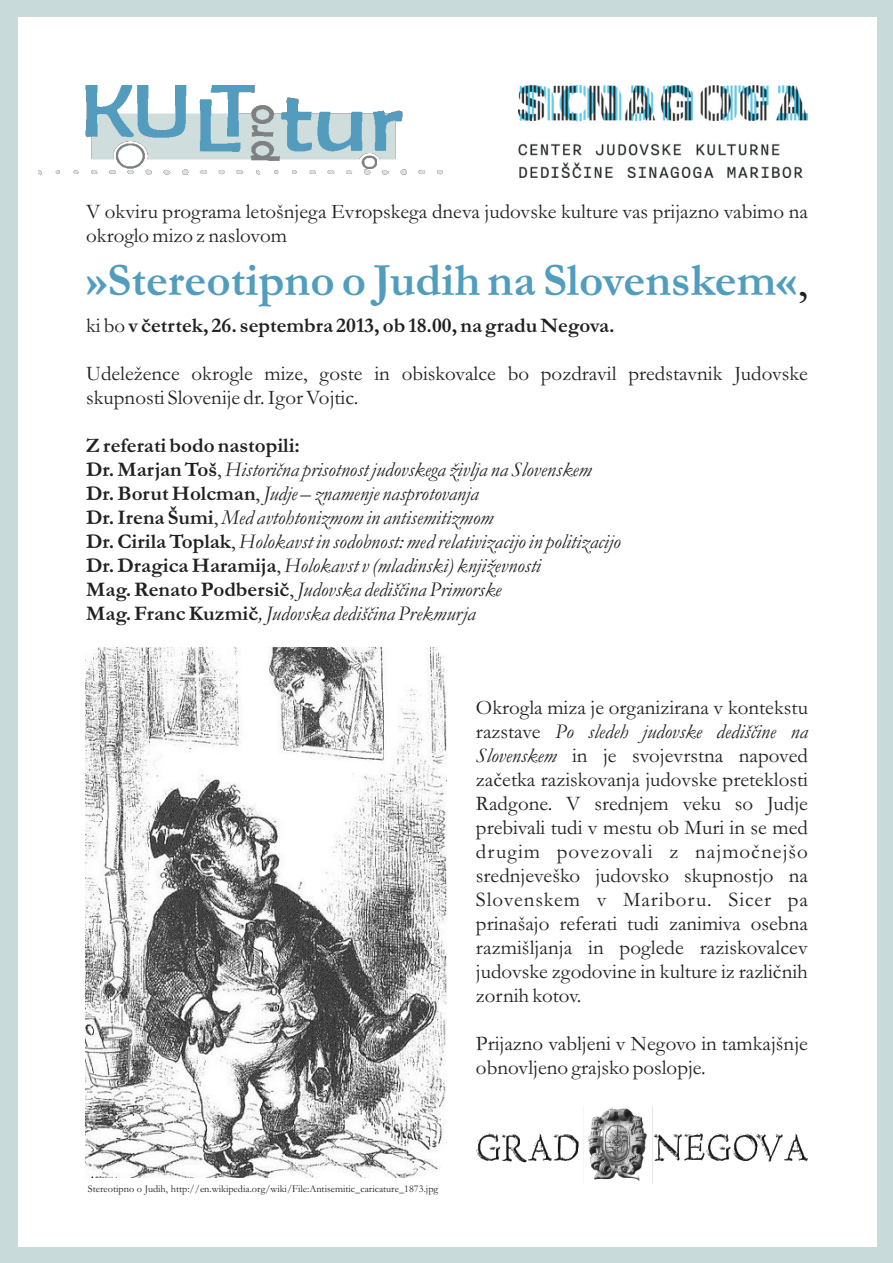
<style>
.page{position:relative;width:893px;height:1263px;background:#c9dadb}
.page>*{position:absolute;margin:0;border:0;box-sizing:border-box;transform-origin:0 0}
.t1{font:700 46.8px "Garamond";color:#509dbe}
.t2{font:21px/24px "Garamond";color:#231f20}
.t3{font:italic 21px/24px "Garamond";color:#231f20}
.t4{font:700 21px "Garamond";color:#231f20}
.t5{font:10.35px "Garamond";color:#231f20}
.s1{font-weight:400;color:#231f20}
.s2{font-weight:400}
.s3{font-weight:700;font-style:normal}
.s4{font-style:normal}
.s5{font-style:italic}
</style>
<div class="page">
<div style="left:18px;top:17px;width:858px;height:1229px;background:#fff"></div>
<img style="left:519px;top:85px;width:289px;height:93px">
<img style="left:85px;top:647px;width:361px;height:531px">
<img style="left:38px;top:86px;width:404px;height:88px">
<img style="left:477px;top:1106px;width:331px;height:77px">
<p class="t2" style="left:86px;top:202px;width:723px">V okviru programa letošnjega Evropskega dneva judovske kulture vas prijazno vabimo na okroglo mizo z naslovom</p>
<h1 class="t1" style="left:86px;top:264px;width:723px">»Stereotipno o Judih na Slovenskem«<span class="s1">,</span></h1>
<p class="t4" style="left:86px;top:319px;width:530px"><span class="s2">ki bo</span> v èetrtek, 26. septembra 2013, ob 18.00, na gradu Negova.</p>
<p class="t2" style="left:86px;top:364px;width:723px">Udeležence okrogle mize, goste in obiskovalce bo pozdravil predstavnik Judovske skupnosti Slovenije dr. Igor Vojtic.</p>
<p class="t3" style="left:86px;top:436px;width:536px"><span class="s3">Z referati bodo nastopili:<br>Dr. Marjan Toš</span><span class="s4">,</span>Historièna prisotnost judovskega življa na Slovenskem <span class="s3">Dr. Borut Holcman</span><span class="s4">,</span> Judje – znamenje nasprotovanja<br><span class="s3">Dr. Irena Šumi</span><span class="s4">,</span> Med avtohtonizmom in antisemitizmom<br><span class="s3">Dr. Cirila Toplak</span><span class="s4">,</span> Holokavst in sodobnost: med relativizacijo in politizacijo <span class="s3">Dr. Dragica Haramija</span><span class="s4">,</span> Holokavst v (mladinski) književnosti<br><span class="s3">Mag. Renato Podbersiè</span><span class="s4">,</span> Judovska dedišèina Primorske<br><span class="s3">Mag. Franc Kuzmiè</span>, Judovska dedišèina Prekmurja</p>
<p class="t2" style="left:476px;top:697px;width:333px;text-align:justify">Okrogla miza je organizirana v kontekstu razstave <span class="s5">Po sledeh judovske dedišèine na Slovenskem</span> in je svojevrstna napoved zaèetka raziskovanja judovske preteklosti Radgone. V srednjem veku so Judje prebivali tudi v mestu ob Muri in se med drugim povezovali z najmoènejšo srednjeveško judovsko skupnostjo na Slovenskem v Mariboru. Sicer pa prinašajo referati tudi zanimiva osebna razmišljanja in poglede raziskovalcev judovske zgodovine in kulture iz razliènih zornih kotov.</p>
<p class="t2" style="left:476px;top:1033px;width:333px">Prijazno vabljeni v Negovo in tamkajšnje obnovljeno grajsko poslopje.</p>
<p class="t5" style="left:88px;top:1185px;width:352px">Stereotipno o Judih, http://en.wikipedia.org/wiki/File:Antisemitic_caricature_1873.jpg</p>
</div>
